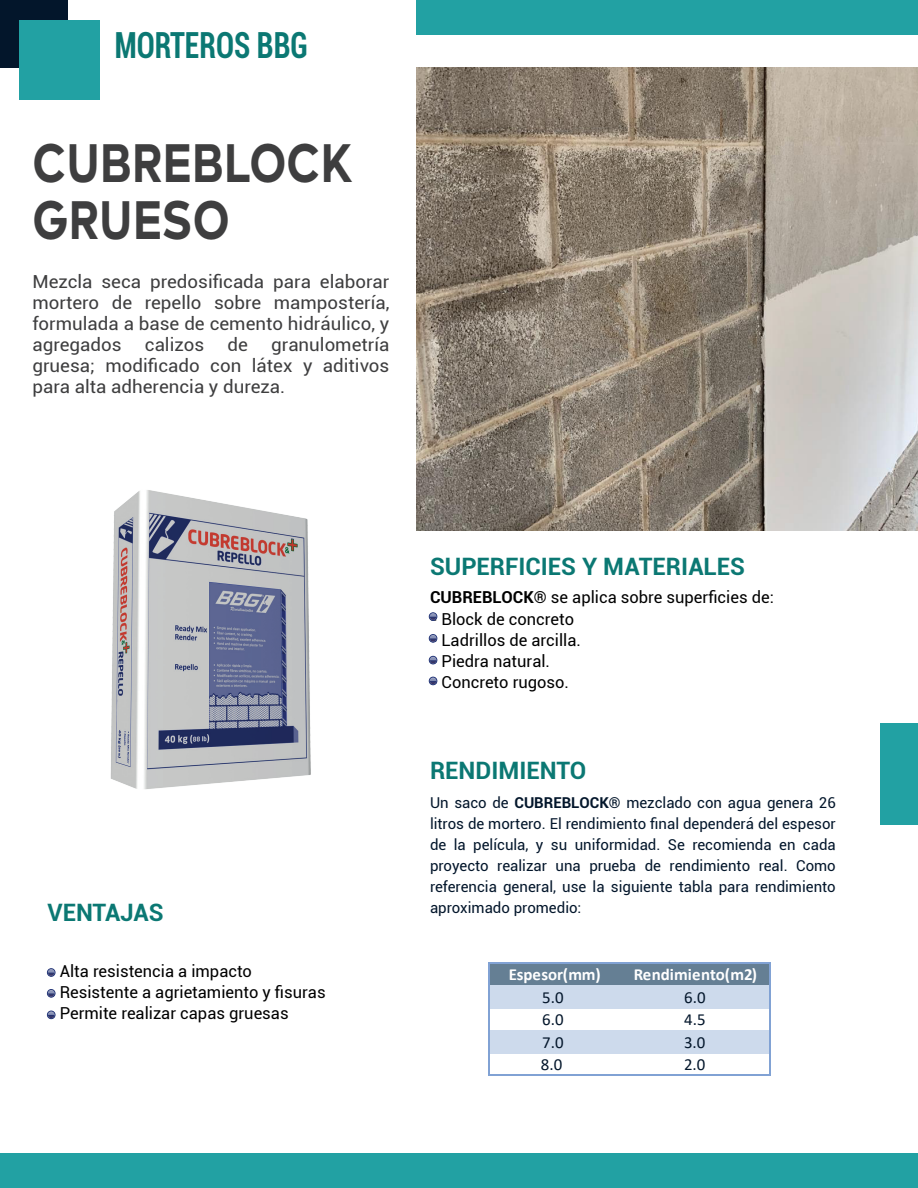
<style>
.page{position:relative;width:918px;height:1188px;background:#fff}
.page>*{position:absolute;margin:0;border:0;box-sizing:border-box;transform-origin:0 0}
.t1{font:700 54px/57px "Typold";color:#3e3e3f;scale:.83 1}
.t2{font:700 condensed 36px "Roboto";color:#0b7873;scale:.83 1}
.t3{font:700 24px "Roboto";color:#0b7873}
.t4{font:18px/21px "Roboto";color:#3e3e3f;text-align:justify;scale:1.04 1}
.t5{font:700 16.95px "Calibri";letter-spacing:-.005em;color:#fff}
.t6{font:16.95px "Calibri";color:#03162b}
.t7{font:16.5px "Roboto";color:#000}
.t8{font:15px/21px "Roboto";color:#03162b;text-align:justify}
.s1{font-weight:700}
</style>
<div class="page">
<img style="left:110px;top:490px;width:201px;height:299px">
<div style="left:0;top:0;width:68px;height:68px;background:#03162b"></div>
<div style="left:19px;top:20px;width:81px;height:79px;background:#22a1a3"></div>
<div style="left:417px;top:0;width:501px;height:34px;background:#22a1a3"></div>
<div style="left:0;top:1153px;width:918px;height:35px;background:#22a1a3"></div>
<svg style="left:429px;top:656px;width:8px;height:8px"></svg>
<div style="left:429px;top:656px;width:8px;height:8px;border:1px solid #26387a;border-radius:50%"></div>
<svg style="left:429px;top:677px;width:8px;height:8px"></svg>
<div style="left:429px;top:677px;width:8px;height:8px;border:1px solid #26387a;border-radius:50%"></div>
<svg style="left:429px;top:635px;width:8px;height:7px"></svg>
<div style="left:429px;top:634px;width:8px;height:8px;border:1px solid #26387a;border-radius:50%"></div>
<svg style="left:429px;top:613px;width:8px;height:7px"></svg>
<div style="left:429px;top:612px;width:8px;height:9px;border:1px solid #26387a;border-radius:50%"></div>
<svg style="left:47px;top:990px;width:8px;height:7px"></svg>
<div style="left:47px;top:989px;width:8px;height:8px;border:1px solid #26387a;border-radius:50%"></div>
<svg style="left:47px;top:1011px;width:8px;height:8px"></svg>
<div style="left:47px;top:1011px;width:8px;height:8px;border:1px solid #26387a;border-radius:50%"></div>
<svg style="left:47px;top:969px;width:8px;height:7px"></svg>
<div style="left:47px;top:968px;width:8px;height:9px;border:1px solid #26387a;border-radius:50%"></div>
<div style="left:490px;top:963px;width:281px;height:23px;background:#657f94"></div>
<div style="left:490px;top:985px;width:281px;height:23px;background:#cddaec"></div>
<div style="left:490px;top:1030px;width:281px;height:23px;background:#cddaec"></div>
<hr style="left:489px;top:963px;width:1px;height:112px;background:#81a2d4">
<hr style="left:770px;top:962px;width:1px;height:113px;background:#81a2d4">
<hr style="left:489px;top:962px;width:281px;height:1px;background:#81a2d4">
<hr style="left:489px;top:1075px;width:282px;height:1px;background:#81a2d4">
<div style="left:880px;top:724px;width:38px;height:101px;background:#22a1a3"></div>
<img style="left:417px;top:68px;width:501px;height:463px">
<h2 class="t2" style="left:115px;top:20px;width:234px">MORTEROS BBG</h2>
<h1 class="t1" style="left:32px;top:129px;width:388px">CUBREBLOCK<br>GRUESO</h1>
<p class="t4" style="left:32px;top:270px;width:345px">Mezcla seca predosificada para elaborar mortero de repello sobre mampostería, formulada a base de cemento hidráulico, y agregados</p>
<p class="t4" style="left:32px;top:333px;width:345px;text-indent:239px">granulometría gruesa; modificado con látex y aditivos para alta adherencia y dureza.</p>
<p class="t4" style="left:145px;top:333px;width:59px">calizos</p>
<p class="t4" style="left:227px;top:333px;width:21px">de</p>
<h3 class="t3" style="left:47px;top:896px;width:118px">VENTAJAS</h3>
<p class="t7" style="left:48px;top:960px;width:205px">- Alta resistencia a impacto</p>
<p class="t7" style="left:48px;top:981px;width:279px">- Resistente a agrietamiento y fisuras</p>
<p class="t7" style="left:48px;top:1002px;width:242px">- Permite realizar capas gruesas</p>
<h3 class="t3" style="left:430px;top:550px;width:317px">SUPERFICIES Y MATERIALES</h3>
<p class="t7" style="left:430px;top:586px;width:345px"><span class="s1">CUBREBLOCK®</span> se aplica sobre superficies de:</p>
<p class="t7" style="left:430px;top:607px;width:146px">- Block de concreto</p>
<p class="t7" style="left:430px;top:628px;width:152px">- Ladrillos de arcilla.</p>
<p class="t7" style="left:430px;top:649px;width:121px">- Piedra natural.</p>
<p class="t7" style="left:430px;top:670px;width:140px">- Concreto rugoso.</p>
<h3 class="t3" style="left:430px;top:754px;width:158px">RENDIMIENTO</h3>
<p class="t8" style="left:430px;top:791px;width:407px">Un saco de <span class="s1">CUBREBLOCK®</span> mezclado con agua genera 26 litros de mortero. El rendimiento final dependerá del espesor de la película, y su uniformidad. Se recomienda en cada proyecto realizar una prueba de rendimiento real. Como referencia general, use la siguiente tabla para rendimiento aproximado promedio:</p>
<p class="t5" style="left:509px;top:963px;width:93px">Espesor(mm)</p>
<p class="t5" style="left:634px;top:963px;width:125px">Rendimiento(m2)</p>
<p class="t6" style="left:542px;top:985px;width:23px">5.0</p>
<p class="t6" style="left:684px;top:985px;width:23px">6.0</p>
<p class="t6" style="left:542px;top:1008px;width:23px">6.0</p>
<p class="t6" style="left:684px;top:1008px;width:23px">4.5</p>
<p class="t6" style="left:542px;top:1030px;width:23px">7.0</p>
<p class="t6" style="left:684px;top:1030px;width:23px">3.0</p>
<p class="t6" style="left:541px;top:1053px;width:23px">8.0</p>
<p class="t6" style="left:684px;top:1053px;width:23px">2.0</p>
</div>
